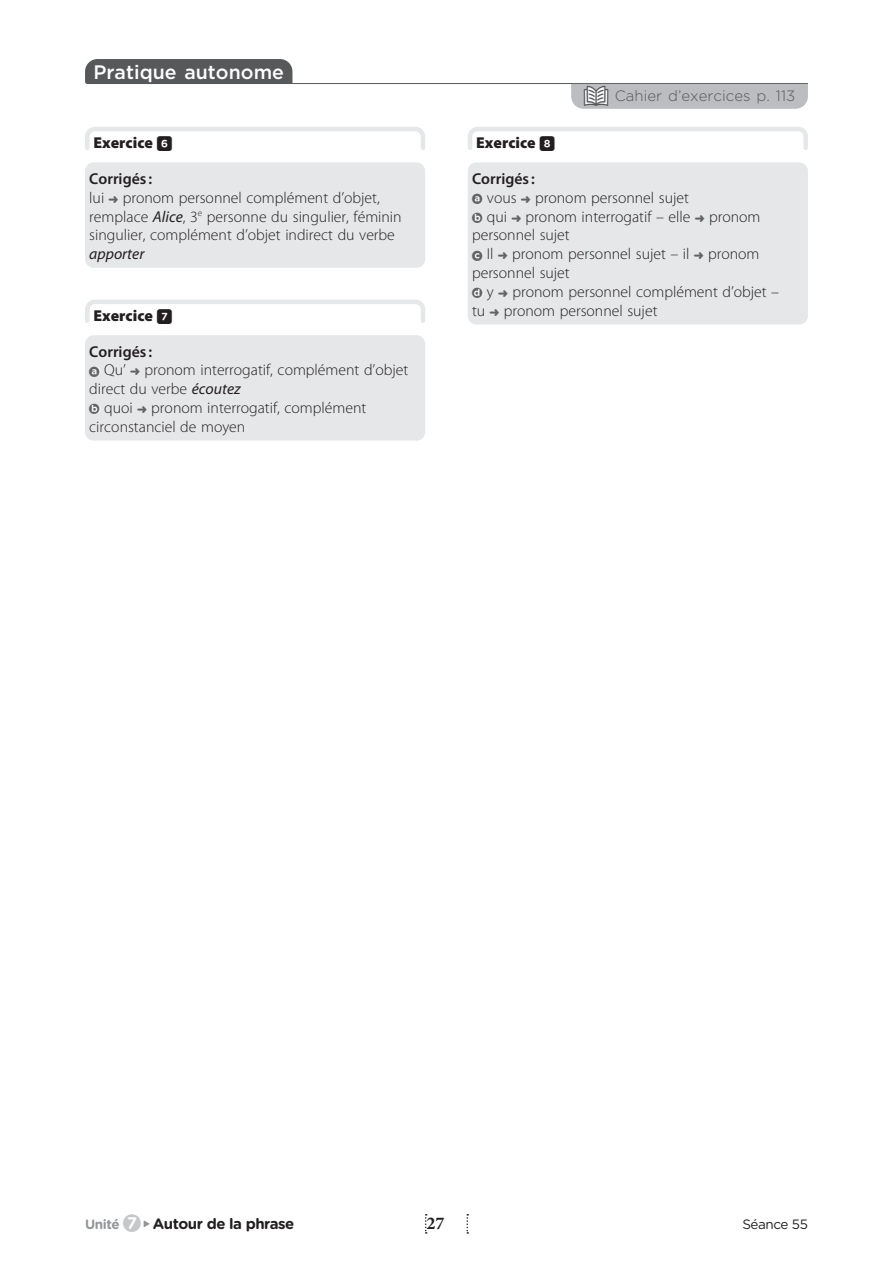
<style>
.page{position:relative;width:893px;height:1263px;background:#fff}
.page>*{position:absolute;margin:0;border:0;box-sizing:border-box;transform-origin:0 0}
.t1{font:500 19.5px "Gotham";color:#fff}
.t2{font:700 18px "Minion Pro";color:#231f20}
.t3{font:300 15.75px/18.9px "Myriad Pro";color:#231f20}
.t4{font:900 15.75px "Myriad Pro";color:#231f20}
.t5{font:italic 15.75px "Myriad Pro";color:#231f20}
.t6{font:300 15px "Gotham";color:#57585a}
.t7{font:700 15px "Gotham Rounded";letter-spacing:-.03em;color:#231f20}
.t8{font:13.5px "Gotham Rounded";letter-spacing:-.03em;color:#231f20}
.t9{font:700 13.5px "Gotham Rounded";letter-spacing:-.03em;color:#939598}
.t10{font:6.75px "num lecture LDE";color:#939598}
.s1{font-family:"num lecture LDE 2";font-weight:400}
.s2{font-weight:600}
.s3{font-family:"num lecture LDE 2";font-weight:400;font-size:9.9px;color:#636366}
.s4{font-weight:400;font-style:italic}
.s5{font-family:"num lecture LDE";font-weight:400;font-size:10.95px;color:#636366}
.s6{font-family:"Pictosguidelibecole blanc";font-weight:400;font-size:27px;color:#fff}
.s7{font-family:"Pictosguidelibecole";font-weight:400;font-size:27px}
.s8{font-family:"num lecture LDE";font-weight:400;font-size:18.9px;color:#c7c8ca}
</style>
<div class="page">
<div style="left:85px;top:59px;width:207px;height:25px;background:#57585a"></div>
<hr style="left:87px;top:83px;width:721px;height:1px;background:#57585a">
<div style="left:571px;top:84px;width:237px;height:25px;background:#bcbdc0"></div>
<svg style="left:85px;top:127px;width:340px;height:23px"></svg>
<div style="left:85px;top:162px;width:340px;height:106px;background:#e6e7e9;border-radius:9px"></div>
<svg style="left:85px;top:300px;width:340px;height:23px"></svg>
<div style="left:85px;top:335px;width:340px;height:106px;background:#e6e7e9;border-radius:9px"></div>
<svg style="left:94px;top:367px;width:2px;height:9px"></svg>
<svg style="left:94px;top:405px;width:2px;height:9px"></svg>
<svg style="left:468px;top:127px;width:340px;height:23px"></svg>
<div style="left:468px;top:162px;width:340px;height:162px;background:#e6e7e9;border-radius:9px"></div>
<svg style="left:476px;top:194px;width:3px;height:9px"></svg>
<svg style="left:476px;top:213px;width:3px;height:9px"></svg>
<svg style="left:476px;top:251px;width:3px;height:9px"></svg>
<svg style="left:476px;top:289px;width:3px;height:9px"></svg>
<svg style="left:425px;top:1214px;width:2px;height:19px"></svg>
<svg style="left:466px;top:1214px;width:2px;height:19px"></svg>
<p class="t1" style="left:94px;top:59px;width:192px">Pratique autonome</p>
<p class="t4" style="left:94px;top:134px;width:80px">Exercice <span class="s1">6</span></p>
<p class="t3" style="left:89px;top:169px;width:314px"><span class="s2">Corrigés :<br></span>lui <span class="s3">&gt;</span> pronom personnel complément d’objet, remplace <span class="s4">Alice</span>, 3<sup>e</sup> personne du singulier, féminin singulier, complément d’objet indirect du verbe</p>
<p class="t5" style="left:89px;top:246px;width:57px">apporter</p>
<p class="t4" style="left:94px;top:306px;width:80px">Exercice <span class="s1">7</span></p>
<p class="t3" style="left:89px;top:342px;width:320px"><span class="s2">Corrigés :<br></span><span class="s5">A</span> Qu’ <span class="s3">&gt;</span> pronom interrogatif, complément d’objet direct du verbe <span class="s4">écoutez<br></span><span class="s5">B</span> quoi <span class="s3">&gt;</span> pronom interrogatif, complément circonstanciel de moyen</p>
<p class="t6" style="left:584px;top:88px;width:213px"><span class="s6">@</span><span class="s7">#1</span> Cahier d’exercices p. 113</p>
<p class="t4" style="left:476px;top:134px;width:80px">Exercice <span class="s1">8</span></p>
<p class="t3" style="left:472px;top:169px;width:309px"><span class="s2">Corrigés :<br></span><span class="s5">A</span> vous <span class="s3">&gt;</span> pronom personnel sujet<br><span class="s5">B</span> qui <span class="s3">&gt;</span> pronom interrogatif – elle <span class="s3">&gt;</span> pronom personnel sujet<br><span class="s5">C</span> Il <span class="s3">&gt;</span> pronom personnel sujet – il <span class="s3">&gt;</span> pronom personnel sujet<br><span class="s5">D</span> y <span class="s3">&gt;</span> pronom personnel complément d’objet – tu <span class="s3">&gt;</span> pronom personnel sujet</p>
<p class="t9" style="left:85px;top:1214px;width:57px">Unité <span class="s8">7</span></p>
<p class="t10" style="left:144px;top:1221px;width:7px">&gt;</p>
<p class="t7" style="left:153px;top:1212px;width:143px">Autour de la phrase</p>
<p class="t8" style="left:742px;top:1214px;width:67px">Séance 55</p>
<p class="t2" style="left:426px;top:1213px;width:19px">27</p>
</div>
